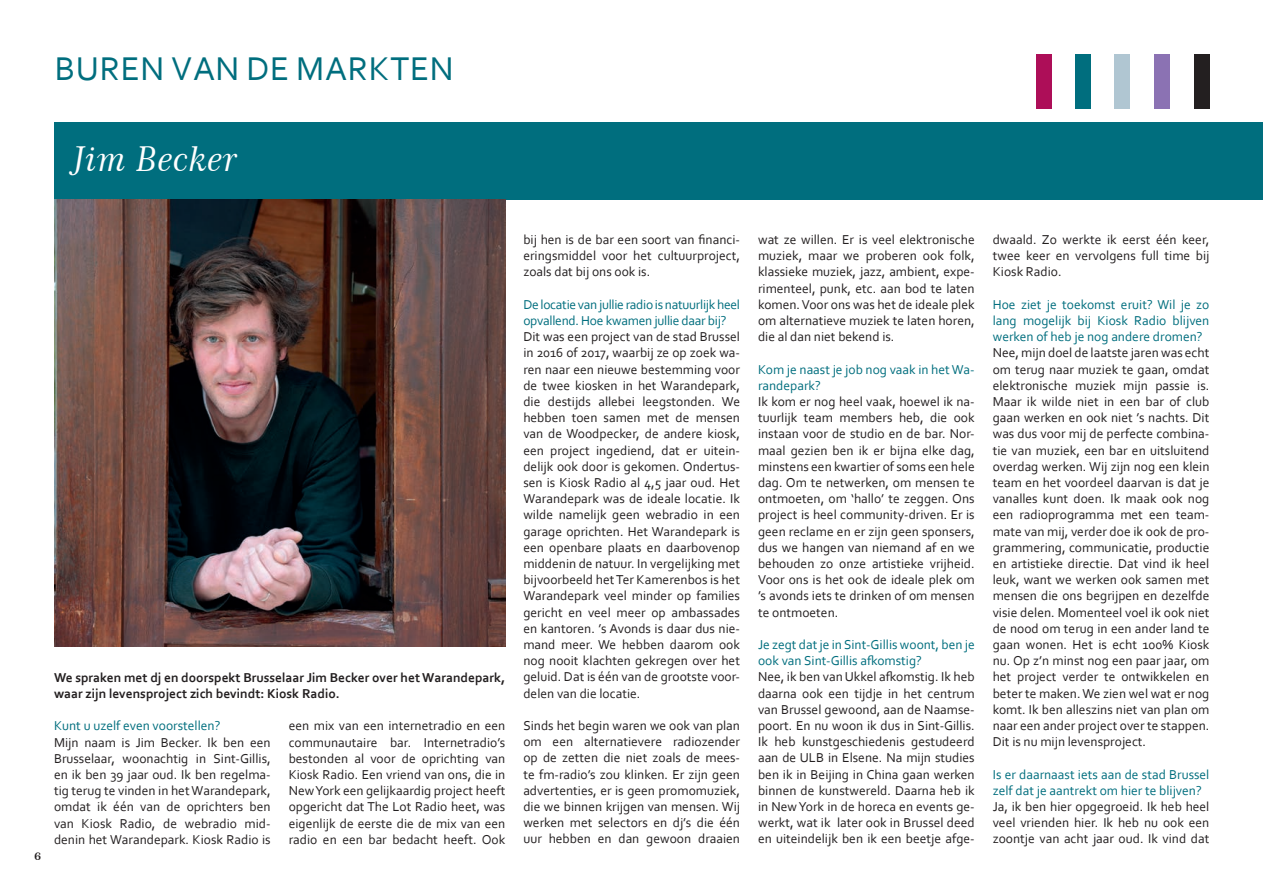
<style>
.page{position:relative;width:1263px;height:893px;background:#fff}
.page>*{position:absolute;margin:0;border:0;box-sizing:border-box;transform-origin:0 0}
.t1{font:34.5px "Corbel";letter-spacing:.02em;color:#006e7e}
.t2{font:34.5px "Century 751 BT Italic B";color:#fff}
.t3{font:13.5px/16.2px "Corbel";color:#231f20;text-align:justify}
.t4{font:13.5px/16.2px "Corbel";color:#006e7e}
.t5{font:700 13.5px/16.2px "Corbel";color:#231f20}
.t6{font:13.5px/16.2px "Corbel";letter-spacing:-.02em;color:#006e7e}
.t7{font:10.5px "Century 751 BT Bold B";color:#231f20}
</style>
<div class="page">
<div style="left:1036px;top:54px;width:16px;height:54px;background:#ad0e58"></div>
<div style="left:1075px;top:54px;width:16px;height:54px;background:#006e7e"></div>
<div style="left:1114px;top:54px;width:16px;height:54px;background:#b0c6d2"></div>
<div style="left:1154px;top:54px;width:16px;height:54px;background:#8b72b3"></div>
<div style="left:1194px;top:54px;width:15px;height:54px;background:#231f20"></div>
<div style="left:54px;top:122px;width:1209px;height:78px;background:#006e7e"></div>
<img style="left:54px;top:200px;width:451px;height:446px">
<h1 class="t1" style="left:55px;top:47px;width:401px">BUREN VAN DE MARKTEN</h1>
<h1 class="t2" style="left:72px;top:138px;width:167px">Jim Becker</h1>
<p class="t7" style="left:35px;top:850px;width:8px">6</p>
<p class="t5" style="left:54px;top:669px;width:453px">We spraken met dj en doorspekt Brusselaar Jim Becker over het Warandepark, waar zijn levensproject zich bevindt: Kiosk Radio.</p>
<p class="t4" style="left:54px;top:717px;width:168px">Kunt u uzelf even voorstellen?</p>
<p class="t3" style="left:54px;top:734px;width:218px">Mijn naam is Jim Becker. Ik ben een Brusselaar, woonachtig in Sint-Gillis, en ik ben 39 jaar oud. Ik ben regelma&shy;tig terug te vinden in het Warandepark, omdat ik één van de oprichters ben van Kiosk Radio, de webradio mid&shy;denin het Warandepark. Kiosk Radio is</p>
<p class="t3" style="left:289px;top:717px;width:218px">een mix van een internetradio en een communautaire bar. Internetradio’s bestonden al voor de oprichting van Kiosk Radio. Een vriend van ons, die in New York een gelijkaardig project heeft opgericht dat The Lot Radio heet, was eigenlijk de eerste die de mix van een radio en een bar bedacht heeft. Ook</p>
<p class="t3" style="left:523px;top:231px;width:218px">bij hen is de bar een soort van financi&shy;eringsmiddel voor het cultuurproject, zoals dat bij ons ook is.</p>
<p class="t6" style="left:523px;top:296px;width:218px">De locatie van jullie radio is natuurlijk heel opvallend. Hoe kwamen jullie daar bij?</p>
<p class="t3" style="left:523px;top:328px;width:218px">Dit was een project van de stad Brussel in 2016 of 2017, waarbij ze op zoek wa&shy;ren naar een nieuwe bestemming voor de twee kiosken in het Warandepark, die destijds allebei leegstonden. We hebben toen samen met de mensen van de Woodpecker, de andere kiosk, een project ingediend, dat er uitein&shy;delijk ook door is gekomen. Ondertus&shy;sen is Kiosk Radio al 4,5 jaar oud. Het Warandepark was de ideale locatie. Ik wilde namelijk geen webradio in een garage oprichten. Het Warandepark is een openbare plaats en daarbovenop middenin de natuur. In vergelijking met bijvoorbeeld het Ter Kamerenbos is het Warandepark veel minder op families gericht en veel meer op ambassades en kantoren. ’s Avonds is daar dus nie&shy;mand meer. We hebben daarom ook nog nooit klachten gekregen over het geluid. Dat is één van de grootste voor&shy;delen van die locatie.</p>
<p class="t3" style="left:523px;top:717px;width:218px">Sinds het begin waren we ook van plan om een alternatievere radiozender op de zetten die niet zoals de mees&shy;te fm-radio’s zou klinken. Er zijn geen advertenties, er is geen promomuziek, die we binnen krijgen van mensen. Wij werken met selectors en dj’s die één uur hebben en dan gewoon draaien</p>
<p class="t3" style="left:758px;top:231px;width:218px">wat ze willen. Er is veel elektronische muziek, maar we proberen ook folk, klassieke muziek, jazz, ambient, expe&shy;rimenteel, punk, etc. aan bod te laten komen. Voor ons was het de ideale plek om alternatieve muziek te laten horen, die al dan niet bekend is.</p>
<p class="t4" style="left:758px;top:361px;width:218px">Kom je naast je job nog vaak in het Wa&shy;randepark?</p>
<p class="t3" style="left:758px;top:393px;width:218px">Ik kom er nog heel vaak, hoewel ik na&shy;tuurlijk team members heb, die ook instaan voor de studio en de bar. Nor&shy;maal gezien ben ik er bijna elke dag, minstens een kwartier of soms een hele dag. Om te netwerken, om mensen te ontmoeten, om ‘hallo’ te zeggen. Ons project is heel community-driven. Er is geen reclame en er zijn geen sponsers, dus we hangen van niemand af en we behouden zo onze artistieke vrijheid.<br>Voor ons is het ook de ideale plek om ’s avonds iets te drinken of om mensen te ontmoeten.</p>
<p class="t4" style="left:758px;top:636px;width:218px">Je zegt dat je in Sint-Gillis woont, ben je ook van Sint-Gillis afkomstig?</p>
<p class="t3" style="left:758px;top:668px;width:218px">Nee, ik ben van Ukkel afkomstig. Ik heb daarna ook een tijdje in het centrum van Brussel gewoond, aan de Naamse&shy;poort. En nu woon ik dus in Sint-Gillis.<br>Ik heb kunstgeschiedenis gestudeerd aan de ULB in Elsene. Na mijn studies ben ik in Beijing in China gaan werken binnen de kunstwereld. Daarna heb ik in New York in de horeca en events ge&shy;werkt, wat ik later ook in Brussel deed en uiteindelijk ben ik een beetje afge-</p>
<p class="t3" style="left:993px;top:231px;width:218px">dwaald. Zo werkte ik eerst één keer, twee keer en vervolgens full time bij Kiosk Radio.</p>
<p class="t4" style="left:993px;top:296px;width:218px;text-align:justify">Hoe ziet je toekomst eruit? Wil je zo lang mogelijk bij Kiosk Radio blijven werken of heb je nog andere dromen?</p>
<p class="t3" style="left:993px;top:344px;width:218px">Nee, mijn doel de laatste jaren was echt om terug naar muziek te gaan, omdat elektronische muziek mijn passie is.<br>Maar ik wilde niet in een bar of club gaan werken en ook niet ’s nachts. Dit was dus voor mij de perfecte combina&shy;tie van muziek, een bar en uitsluitend overdag werken. Wij zijn nog een klein team en het voordeel daarvan is dat je vanalles kunt doen. Ik maak ook nog een radioprogramma met een team&shy;mate van mij, verder doe ik ook de pro&shy;grammering, communicatie, productie en artistieke directie. Dat vind ik heel leuk, want we werken ook samen met mensen die ons begrijpen en dezelfde visie delen. Momenteel voel ik ook niet de nood om terug in een ander land te gaan wonen. Het is echt 100% Kiosk nu. Op z’n minst nog een paar jaar, om het project verder te ontwikkelen en beter te maken. We zien wel wat er nog komt. Ik ben alleszins niet van plan om naar een ander project over te stappen.<br>Dit is nu mijn levensproject.</p>
<p class="t4" style="left:993px;top:766px;width:218px">Is er daarnaast iets aan de stad Brussel zelf dat je aantrekt om hier te blijven?</p>
<p class="t3" style="left:993px;top:798px;width:218px">Ja, ik ben hier opgegroeid. Ik heb heel veel vrienden hier. Ik heb nu ook een zoontje van acht jaar oud. Ik vind dat</p>
</div>
